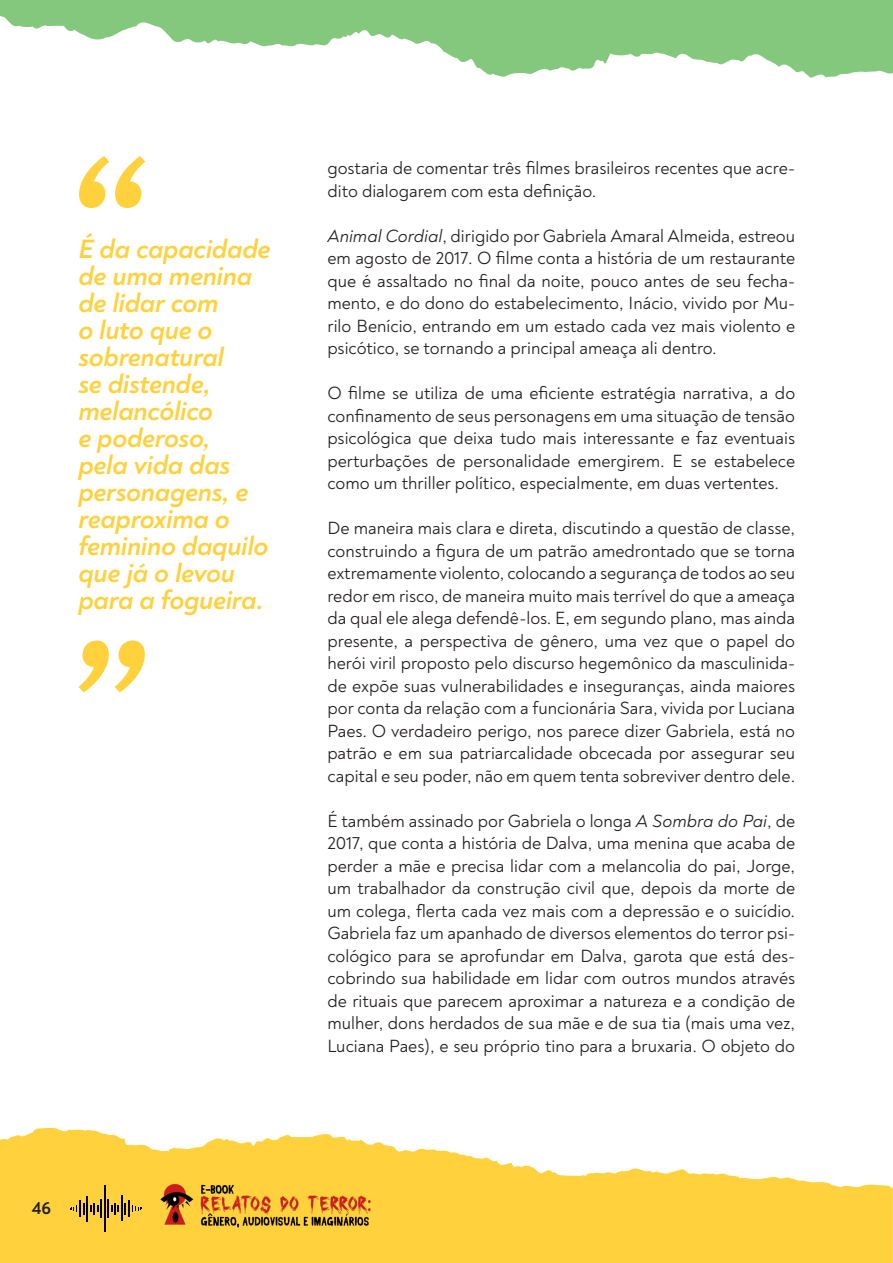
<style>
.page{position:relative;width:893px;height:1263px;background:#fff}
.page>*{position:absolute;margin:0;border:0;box-sizing:border-box;transform-origin:0 0}
.t1{font:italic 700 195px "Noah";color:#ffd13d}
.t2{font:italic 700 27px/27px "Noah";letter-spacing:-.01em;color:#ffd13d}
.t3{font:18px/22.5px "Noah";color:#231f20;text-align:justify}
.t4{font:700 18px "Noah";color:#231f20}
.s1{font-style:italic}
</style>
<div class="page">
<svg style="left:0;top:1128px;width:893px;height:135px;fill:#ffd13d"></svg>
<svg style="left:0;top:0;width:893px;height:78px;fill:#84c87d"></svg>
<img style="left:137px;top:1173px;width:244px;height:63px">
<hr style="left:104px;top:1185px;width:1px;height:47px;background:#000">
<svg style="left:70px;top:1196px;width:72px;height:25px;background:#ba982c"></svg>
<p class="t1" style="left:61px;top:105px;width:79px">“</p>
<p class="t2" style="left:78px;top:236px;width:193px">É da capacidade de uma menina de lidar com<br>o luto que o sobrenatural<br>se distende, melancólico<br>e poderoso,<br>pela vida das personagens, e reaproxima o feminino daquilo que já o levou para a fogueira.</p>
<p class="t1" style="left:162px;top:744px;width:79px;rotate:-180deg">“</p>
<p class="t3" style="left:327px;top:157px;width:469px">gostaria de comentar três filmes brasileiros recentes que acre&shy;dito dialogarem com esta definição.</p>
<p class="t3" style="left:327px;top:225px;width:469px"><span class="s1">Animal Cordial</span>, dirigido por Gabriela Amaral Almeida, estreou em agosto de 2017. O filme conta a história de um restaurante que é assaltado no final da noite, pouco antes de seu fecha&shy;mento, e do dono do estabelecimento, Inácio, vivido por Mu&shy;rilo Benício, entrando em um estado cada vez mais violento e psicótico, se tornando a principal ameaça ali dentro.</p>
<p class="t3" style="left:327px;top:382px;width:469px">O filme se utiliza de uma eficiente estratégia narrativa, a do confinamento de seus personagens em uma situação de tensão psicológica que deixa tudo mais interessante e faz eventuais perturbações de personalidade emergirem. E se estabelece como um thriller político, especialmente, em duas vertentes.</p>
<p class="t3" style="left:327px;top:517px;width:469px">De maneira mais clara e direta, discutindo a questão de classe, construindo a figura de um patrão amedrontado que se torna extremamente violento, colocando a segurança de todos ao seu redor em risco, de maneira muito mais terrível do que a ameaça da qual ele alega defendê-los. E, em segundo plano, mas ainda presente, a perspectiva de gênero, uma vez que o papel do herói viril proposto pelo discurso hegemônico da masculinida&shy;de expõe suas vulnerabilidades e inseguranças, ainda maiores por conta da relação com a funcionária Sara, vivida por Luciana Paes. O verdadeiro perigo, nos parece dizer Gabriela, está no patrão e em sua patriarcalidade obcecada por assegurar seu capital e seu poder, não em quem tenta sobreviver dentro dele.</p>
<p class="t3" style="left:327px;top:810px;width:469px">É também assinado por Gabriela o longa <span class="s1">A Sombra do Pai</span>, de 2017, que conta a história de Dalva, uma menina que acaba de perder a mãe e precisa lidar com a melancolia do pai, Jorge, um trabalhador da construção civil que, depois da morte de um colega, flerta cada vez mais com a depressão e o suicídio.<br>Gabriela faz um apanhado de diversos elementos do terror psi&shy;cológico para se aprofundar em Dalva, garota que está des&shy;cobrindo sua habilidade em lidar com outros mundos através de rituais que parecem aproximar a natureza e a condição de mulher, dons herdados de sua mãe e de sua tia (mais uma vez, Luciana Paes), e seu próprio tino para a bruxaria. O objeto do</p>
<p class="t4" style="left:32px;top:1196px;width:21px">46</p>
</div>
